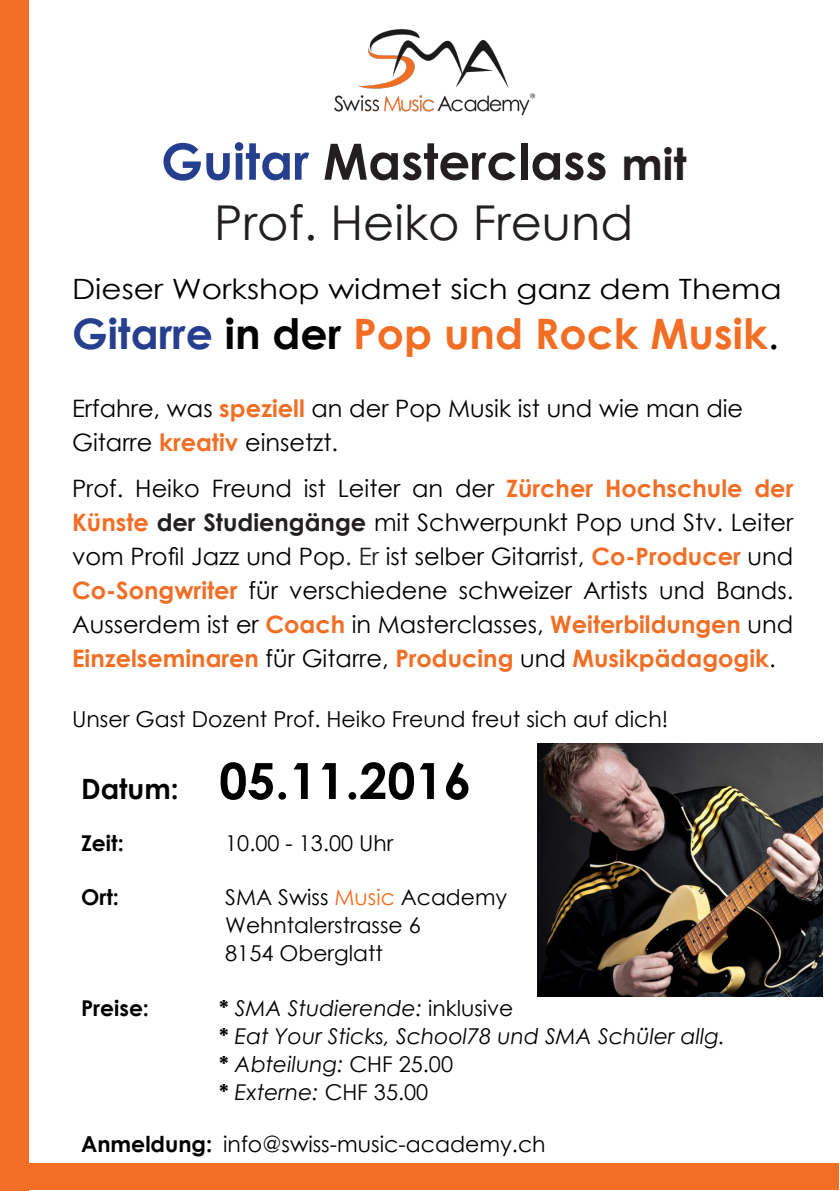
<style>
.page{position:relative;width:840px;height:1191px;background:#fff}
.page>*{position:absolute;margin:0;border:0;box-sizing:border-box;transform-origin:0 0}
.t1{font:700 50px "Century Gothic";color:#231f20}
.t2{font:700 50px "Century Gothic";color:#000}
.t3{font:48px "Century Gothic";color:#231f20}
.t4{font:700 42px "Century Gothic";color:#f26e24}
.t5{font:28px "Century Gothic";color:#000;scale:1.11 1}
.t6{font:24px/34px "Century Gothic";color:#000;text-align:justify}
.t7{font:22px "Century Gothic";color:#000}
.t8{font:italic 21.8px "Century Gothic";color:#000}
.t9{font:21.8px/28px "Century Gothic";color:#000}
.t10{font:700 21.8px "Century Gothic";color:#000}
.s1{color:#253f8e}
.s2{font-size:44px}
.s3{color:#000}
.s4{font-weight:400;color:#000}
.s5{font-weight:700;color:#f26e24}
.s6{font-weight:700;color:#231f20}
.s7{color:#231f20}
.s8{font-size:28px}
.s9{color:#f26e24}
.s10{font-weight:700;font-style:normal}
.s11{font-style:normal}
.s12{font-weight:700}
</style>
<div class="page">
<img style="left:334px;top:29px;width:202px;height:87px">
<div style="left:0;top:0;width:28px;height:1191px;background:#f26e24"></div>
<img style="left:537px;top:743px;width:285px;height:253px">
<div style="left:1px;top:1163px;width:837px;height:27px;background:#f26e24"></div>
<p class="t1" style="left:161px;top:130px;width:527px"><span class="s1">Guitar</span> Masterclass <span class="s2">mit</span></p>
<p class="t3" style="left:214px;top:189px;width:420px">Prof. Heiko Freund</p>
<p class="t5" style="left:72px;top:269px;width:640px">Dieser Workshop widmet sich ganz dem Thema</p>
<p class="t4" style="left:72px;top:307px;width:708px"><span class="s1">Gitarre</span> <span class="s3">in der</span> Pop und Rock Musik<span class="s4">.</span></p>
<p class="t6" style="left:72px;top:390px;width:672px">Erfahre, was <span class="s5">speziell</span> an der Pop Musik ist und wie man die</p>
<p class="t6" style="left:72px;top:424px;width:267px">Gitarre <span class="s5">kreativ</span> einsetzt.</p>
<p class="t6" style="left:72px;top:470px;width:722px">Prof. Heiko Freund ist Leiter an der <span class="s5">Zürcher Hochschule der Künste</span> <span class="s6">der Studiengänge</span> mit Schwerpunkt Pop und Stv. Leiter vom Profil Jazz und Pop<span class="s7">. Er</span> ist selber Gitarrist, <span class="s5">Co-Producer</span> und <span class="s5">Co-Songwriter</span> für verschiedene schweizer Artists und Bands.<br>Ausserdem ist er <span class="s5">Coach</span> in Masterclasses, <span class="s5">Weiterbildungen</span> und <span class="s5">Einzelseminaren</span> für Gitarre, <span class="s5">Producing</span> und <span class="s5">Musikpädagogik</span>.</p>
<p class="t7" style="left:72px;top:703px;width:597px">Unser Gast Dozent Prof. Heiko Freund freut sich auf dich!</p>
<p class="t2" style="left:81px;top:749px;width:391px"><span class="s8">Datum:</span> 05.11.2016</p>
<p class="t10" style="left:81px;top:829px;width:44px">Zeit:</p>
<p class="t9" style="left:225px;top:829px;width:170px">10.00 - 13.00 Uhr</p>
<p class="t10" style="left:81px;top:883px;width:39px">Ort:</p>
<p class="t9" style="left:225px;top:883px;width:283px">SMA Swiss <span class="s9">Music</span> Academy<br>Wehntalerstrasse 6<br>8154 Oberglatt</p>
<p class="t10" style="left:81px;top:994px;width:69px">Preise:</p>
<p class="t8" style="left:219px;top:994px;width:295px"><span class="s10">*</span> SMA Studierende: <span class="s11">inklusive</span></p>
<p class="t8" style="left:219px;top:1022px;width:507px"><span class="s10">*</span> Eat Your Sticks, School78 und SMA Schüler allg.</p>
<p class="t8" style="left:219px;top:1050px;width:235px"><span class="s10">*</span> Abteilung: <span class="s11">CHF 25.00</span></p>
<p class="t8" style="left:219px;top:1078px;width:210px"><span class="s10">*</span> Externe: <span class="s11">CHF 35.00</span></p>
<p class="t7" style="left:81px;top:1128px;width:466px"><span class="s12">Anmeldung:</span> info@swiss-music-academy.ch</p>
</div>
